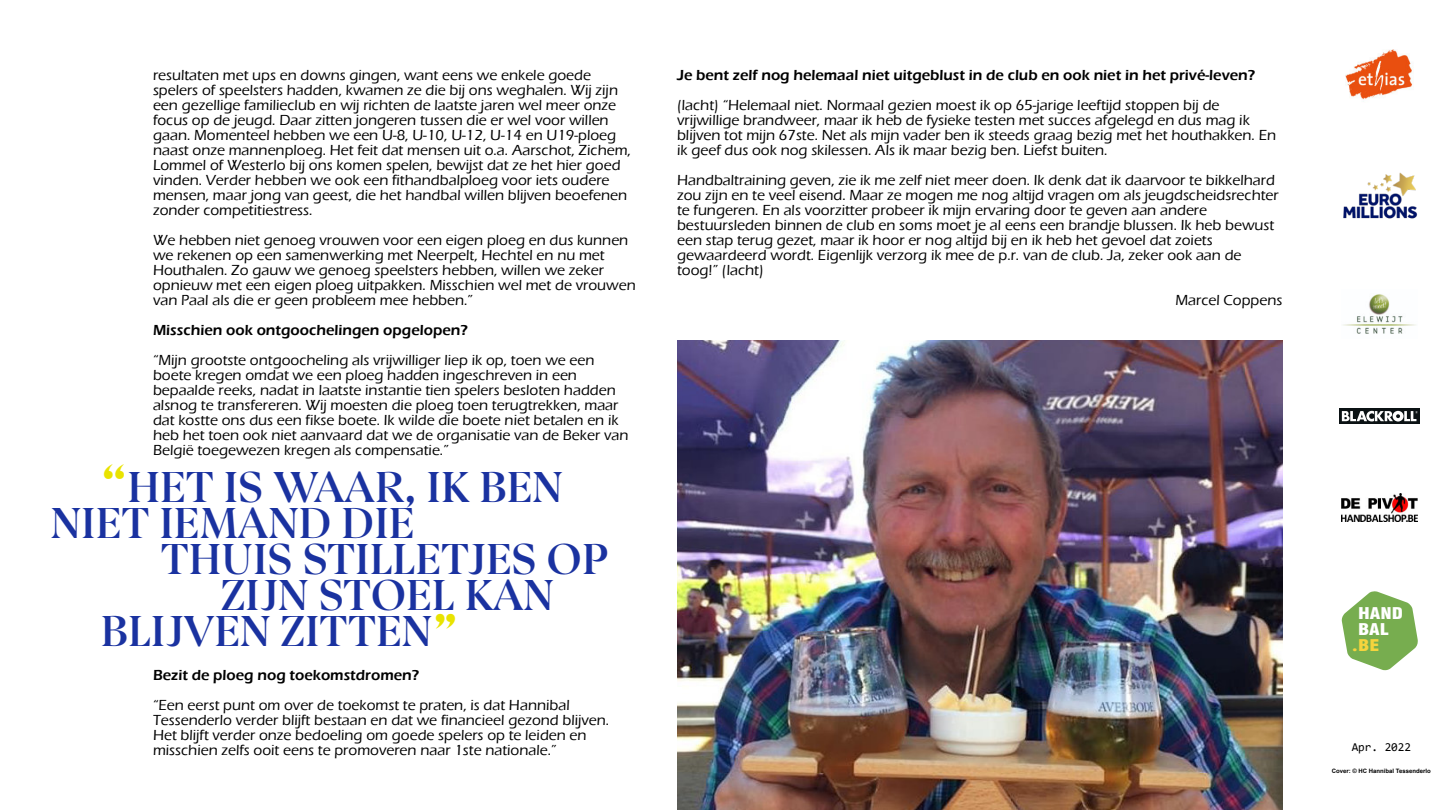
<style>
.page{position:relative;width:1440px;height:810px;background:#fff}
.page>*{position:absolute;margin:0;border:0;box-sizing:border-box;transform-origin:0 0}
.t1{font:500 40px/36px "Ariata Display";color:#1a32a0}
.t2{font:900 condensed 15.8px "Swiss 721 BT";color:#fff;scale:1.21 1}
.t3{font:900 condensed 15.8px "Swiss 721 BT";color:#f5d43d;scale:1.21 1}
.t4{font:500 15px/15px "Eras ITC";color:#000}
.t5{font:600 15px "Eras ITC";color:#000}
.t6{font:12px "Consolas";color:#000}
.t7{font:700 6px "Arial";color:#000}
.s1{font-size:50px;color:#e9e300}
.s2{font-family:"Stencil";font-weight:400;font-stretch:normal}
</style>
<div class="page">
<img style="left:677px;top:341px;width:605px;height:469px">
<img style="left:1345px;top:49px;width:68px;height:53px">
<img style="left:1343px;top:172px;width:75px;height:47px">
<img style="left:1343px;top:294px;width:73px;height:40px">
<div style="left:1340px;top:409px;width:80px;height:14px;background:#0b1214"></div>
<svg style="left:1342px;top:411px;width:76px;height:11px"></svg>
<img style="left:1342px;top:493px;width:76px;height:28px">
<svg style="left:1342px;top:591px;width:76px;height:80px"></svg>
<p class="t4" style="left:153px;top:69px;width:479px">resultaten met ups en downs gingen, want eens we enkele goede spelers of speelsters hadden, kwamen ze die bij ons weghalen. Wij zijn een gezellige familieclub en wij richten de laatste jaren wel meer onze focus op de jeugd. Daar zitten jongeren tussen die er wel voor willen gaan. Momenteel hebben we een U-8, U-10, U-12, U-14 en U19-ploeg naast onze mannenploeg. Het feit dat mensen uit o.a. Aarschot, Zichem, Lommel of Westerlo bij ons komen spelen, bewijst dat ze het hier goed vinden. Verder hebben we ook een fithandbalploeg voor iets oudere mensen, maar jong van geest, die het handbal willen blijven beoefenen zonder competitiestress.</p>
<p class="t4" style="left:153px;top:234px;width:484px">We hebben niet genoeg vrouwen voor een eigen ploeg en dus kunnen we rekenen op een samenwerking met Neerpelt, Hechtel en nu met Houthalen. Zo gauw we genoeg speelsters hebben, willen we zeker opnieuw met een eigen ploeg uitpakken. Misschien wel met de vrouwen van Paal als die er geen probleem mee hebben.”</p>
<p class="t5" style="left:153px;top:324px;width:316px">Misschien ook ontgoochelingen opgelopen?</p>
<p class="t4" style="left:153px;top:354px;width:477px">“Mijn grootste ontgoocheling als vrijwilliger liep ik op, toen we een boete kregen omdat we een ploeg hadden ingeschreven in een bepaalde reeks, nadat in laatste instantie tien spelers besloten hadden alsnog te transfereren. Wij moesten die ploeg toen terugtrekken, maar dat kostte ons dus een fikse boete. Ik wilde die boete niet betalen en ik heb het toen ook niet aanvaard dat we de organisatie van de Beker van België toegewezen kregen als compensatie.”</p>
<h1 class="t1" style="left:51px;top:473px;width:514px;text-indent:50px"><span class="s1">“</span>HET IS WAAR, IK BEN<br>NIET IEMAND DIE</h1>
<h1 class="t1" style="left:161px;top:545px;width:450px">THUIS STILLETJES OP</h1>
<h1 class="t1" style="left:221px;top:581px;width:335px">ZIJN STOEL KAN</h1>
<h1 class="t1" style="left:101px;top:617px;width:358px">BLIJVEN ZITTEN<span class="s1">”</span></h1>
<p class="t5" style="left:153px;top:669px;width:268px">Bezit de ploeg nog toekomstdromen?</p>
<p class="t4" style="left:153px;top:699px;width:458px">“Een eerst punt om over de toekomst te praten, is dat Hannibal Tessenderlo verder blijft bestaan en dat we financieel gezond blijven.<br>Het blijft verder onze bedoeling om goede spelers op te leiden en misschien zelfs ooit eens te promoveren naar 1ste nationale.”</p>
<p class="t5" style="left:677px;top:69px;width:580px">Je bent zelf nog helemaal niet uitgeblust in de club en ook niet in het privé-leven?</p>
<p class="t4" style="left:677px;top:99px;width:601px">(lacht) “Helemaal niet. Normaal gezien moest ik op 65-jarige leeftijd stoppen bij de vrijwillige brandweer, maar ik heb de fysieke testen met succes afgelegd en dus mag ik blijven tot mijn 67ste. Net als mijn vader ben ik steeds graag bezig met het houthakken. En ik geef dus ook nog skilessen. Als ik maar bezig ben. Liefst buiten.</p>
<p class="t4" style="left:677px;top:174px;width:603px">Handbaltraining geven, zie ik me zelf niet meer doen. Ik denk dat ik daarvoor te bikkelhard zou zijn en te veel eisend. Maar ze mogen me nog altijd vragen om als jeugdscheidsrechter te fungeren. En als voorzitter probeer ik mijn ervaring door te geven aan andere bestuursleden binnen de club en soms moet je al eens een brandje blussen. Ik heb bewust een stap terug gezet, maar ik hoor er nog altijd bij en ik heb het gevoel dat zoiets gewaardeerd wordt. Eigenlijk verzorg ik mee de p.r. van de club. Ja, zeker ook aan de toog!” (lacht)</p>
<p class="t4" style="left:1175px;top:294px;width:109px">Marcel Coppens</p>
<p class="t2" style="left:1358px;top:607px;width:39px">HAND</p>
<p class="t2" style="left:1358px;top:623px;width:27px">BAL</p>
<p class="t3" style="left:1352px;top:639px;width:24px"><span class="s2">.</span>BE</p>
<p class="t6" style="left:1352px;top:742px;width:61px">Apr. 2022</p>
<p class="t7" style="left:1332px;top:769px;width:100px">Cover: © HC Hannibal Tessenderlo</p>
</div>
